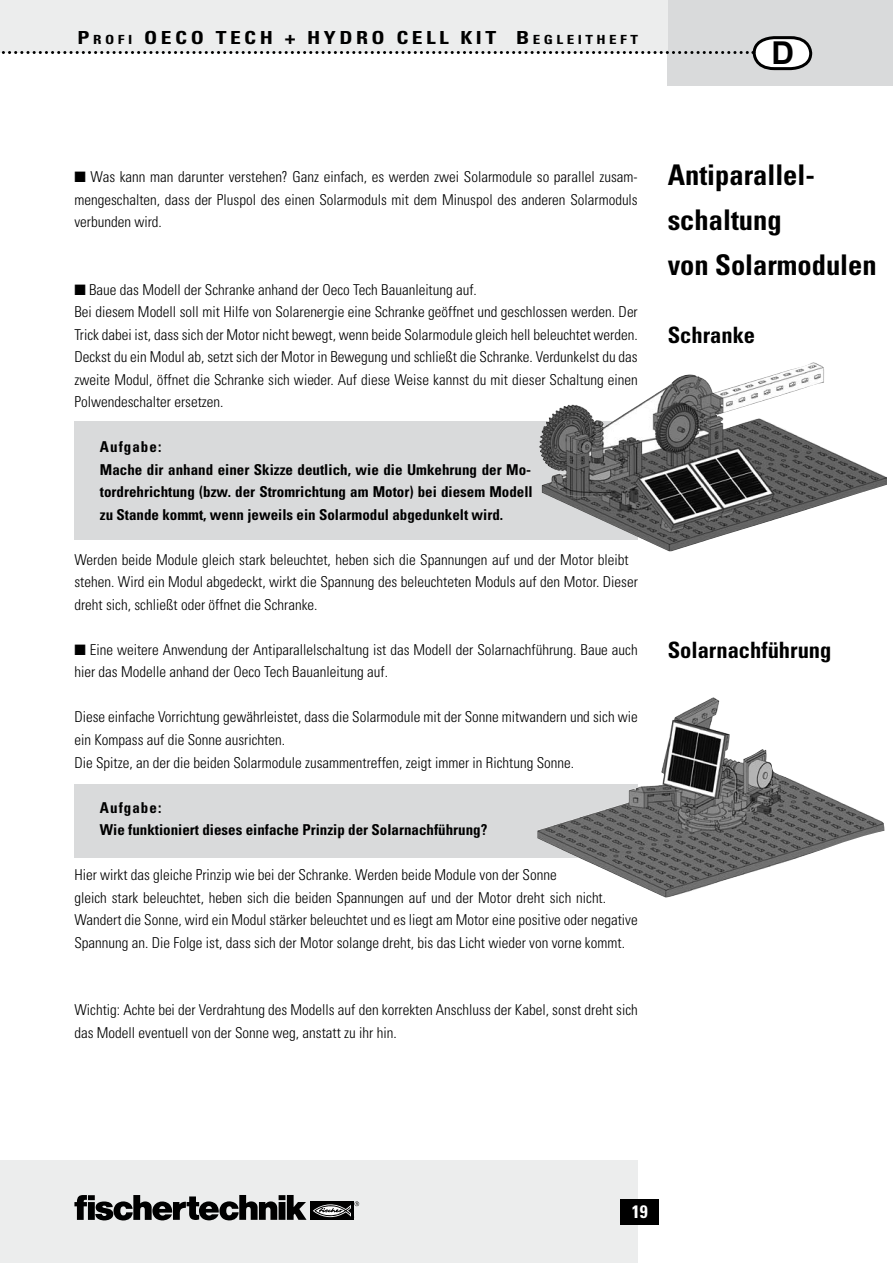
<style>
.page{position:relative;width:893px;height:1263px;background:#fff}
.page>*{position:absolute;margin:0;border:0;box-sizing:border-box;transform-origin:0 0}
.t1{font:700 31.5px "Arial";color:#000}
.t2{font:700 condensed 28.5px/45px "Univers";color:#000}
.t3{font:700 condensed 22.5px "Univers";color:#000}
.t4{font:700 condensed 18px "Univers";letter-spacing:.16em;color:#000;scale:1.2 1}
.t5{font:700 condensed 18px "Univers";color:#fff}
.t6{font:300 condensed 15px/22.5px "Univers";color:#000}
.t7{font:700 condensed 15px/22.5px "Univers";color:#000}
.t8{font:700 condensed 12.6px "Univers";letter-spacing:.23em;color:#000;scale:1.2 1}
.s1{font-size:12.6px}
.s2{font-size:18px}
</style>
<div class="page">
<div style="left:668px;top:0;width:225px;height:85px;background:#d9dadb"></div>
<div style="left:0;top:0;width:668px;height:52px;background:#eceded"></div>
<div style="left:0;top:1161px;width:638px;height:102px;background:#eceded"></div>
<div style="left:621px;top:1199px;width:38px;height:26px;background:#000"></div>
<svg style="left:0;top:36px;width:813px;height:36px"></svg>
<div style="left:310px;top:1202px;width:44px;height:18px;background:#000"></div>
<svg style="left:74px;top:1195px;width:233px;height:25px"></svg>
<svg style="left:313px;top:1201px;width:46px;height:17px"></svg>
<div style="left:75px;top:421px;width:563px;height:118px;background:#d9dadb"></div>
<div style="left:75px;top:784px;width:563px;height:74px;background:#d9dadb"></div>
<img style="left:539px;top:362px;width:348px;height:189px">
<img style="left:537px;top:697px;width:347px;height:200px">
<p class="t4" style="left:77px;top:27px;width:245px">P<span class="s1">ROFI</span> OECO TECH + HYDRO</p>
<p class="t4" style="left:396px;top:27px;width:35px">CELL</p>
<p class="t8" style="left:460px;top:32px;width:114px"><span class="s2">KIT B</span>EGLEITHE</p>
<p class="t8" style="left:620px;top:32px;width:16px">FT</p>
<h1 class="t1" style="left:772px;top:32px;width:24px">D</h1>
<p class="t6" style="left:74px;top:166px;width:565px;text-align:justify">■ Was kann man darunter verstehen? Ganz einfach, es werden zwei Solarmodule so parallel zusam&shy;mengeschalten, dass der Pluspol des einen Solarmoduls mit dem Minuspol des anderen Solarmoduls verbunden wird.</p>
<p class="t6" style="left:74px;top:278px;width:565px">■ Baue das Modell der Schranke anhand der Oeco Tech Bauanleitung auf.<br>Bei diesem Modell soll mit Hilfe von Solarenergie eine Schranke geöffnet und geschlossen werden. Der Trick dabei ist, dass sich der Motor nicht bewegt, wenn beide Solarmodule gleich hell beleuchtet werden.<br>Deckst du ein Modul ab, setzt sich der Motor in Bewegung und schließt die Schranke. Verdunkelst du das zweite Modul, öffnet die Schranke sich wieder. Auf diese Weise kannst du mit dieser Schaltung einen Polwendeschalter ersetzen.</p>
<p class="t7" style="left:100px;top:436px;width:434px">Aufgabe:<br>Mache dir anhand einer Skizze deutlich, wie die Umkehrung der Mo&shy;tordrehrichtung (bzw. der Stromrichtung am Motor) bei diesem Modell zu Stande kommt, wenn jeweils ein Solarmodul abgedunkelt wird.</p>
<p class="t6" style="left:74px;top:548px;width:565px">Werden beide Module gleich stark beleuchtet, heben sich die Spannungen auf und der Motor bleibt stehen. Wird ein Modul abgedeckt, wirkt die Spannung des beleuchteten Moduls auf den Motor. Dieser dreht sich, schließt oder öffnet die Schranke.</p>
<p class="t6" style="left:74px;top:638px;width:565px">■ Eine weitere Anwendung der Antiparallelschaltung ist das Modell der Solarnachführung. Baue auch hier das Modelle anhand der Oeco Tech Bauanleitung auf.</p>
<p class="t6" style="left:74px;top:706px;width:565px">Diese einfache Vorrichtung gewährleistet, dass die Solarmodule mit der Sonne mitwandern und sich wie ein Kompass auf die Sonne ausrichten.<br>Die Spitze, an der die beiden Solarmodule zusammentreffen, zeigt immer in Richtung Sonne.</p>
<p class="t7" style="left:100px;top:796px;width:389px">Aufgabe:<br>Wie funktioniert dieses einfache Prinzip der Solarnachführung?</p>
<p class="t6" style="left:74px;top:863px;width:565px">Hier wirkt das gleiche Prinzip wie bei der Schranke. Werden beide Module von der Sonne<br>gleich stark beleuchtet, heben sich die beiden Spannungen auf und der Motor dreht sich nicht.<br>Wandert die Sonne, wird ein Modul stärker beleuchtet und es liegt am Motor eine positive oder negative Spannung an. Die Folge ist, dass sich der Motor solange dreht, bis das Licht wieder von vorne kommt.</p>
<p class="t6" style="left:74px;top:998px;width:565px">Wichtig: Achte bei der Verdrahtung des Modells auf den korrekten Anschluss der Kabel, sonst dreht sich das Modell eventuell von der Sonne weg, anstatt zu ihr hin.</p>
<h2 class="t2" style="left:668px;top:153px;width:210px">Antiparallel&shy;schaltung<br>von Solarmodulen</h2>
<h3 class="t3" style="left:668px;top:321px;width:89px">Schranke</h3>
<h3 class="t3" style="left:668px;top:636px;width:165px">Solarnachführung</h3>
<p class="t5" style="left:632px;top:1201px;width:17px">19</p>
</div>
